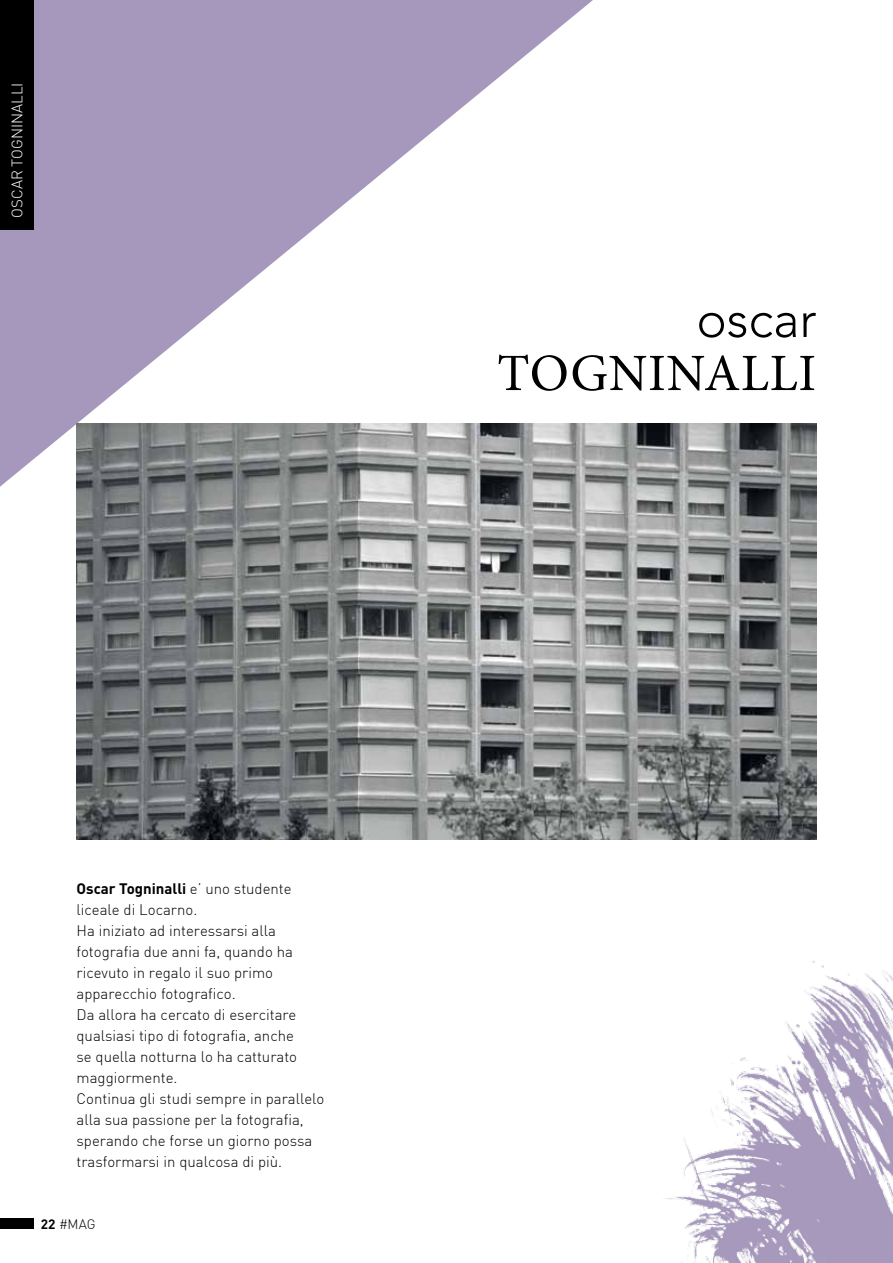
<style>
.page{position:relative;width:893px;height:1263px;background:#fff}
.page>*{position:absolute;margin:0;border:0;box-sizing:border-box;transform-origin:0 0}
.t1{font:52.5px "Minion Pro";color:#000}
.t2{font:300 51px "Avenir LT Std";color:#000}
.t3{font:300 15px/21px "DIN";color:#000}
.t4{font:300 15px "DIN";color:#fff}
.t5{font:300 13.5px "DIN";color:#000}
.s1{font-weight:700}
</style>
<div class="page">
<svg style="left:0;top:0;width:593px;height:487px;fill:#a698bc"></svg>
<img style="left:608px;top:768px;width:285px;height:495px">
<img style="left:77px;top:424px;width:739px;height:415px">
<div style="left:0;top:1218px;width:34px;height:11px;background:#000"></div>
<div style="left:0;top:0;width:34px;height:230px;background:#000"></div>
<p class="t4" style="left:8px;top:218px;width:133px;rotate:-90deg">oscar togninalli</p>
<h2 class="t2" style="left:696px;top:289px;width:122px">oscar</h2>
<h1 class="t1" style="left:497px;top:338px;width:203px">TOGNINALL</h1>
<h1 class="t1" style="left:798px;top:338px;width:19px">I</h1>
<p class="t3" style="left:77px;top:878px;width:249px"><span class="s1">Oscar Togninalli</span> e’ uno studente liceale di Locarno.<br>Ha iniziato ad interessarsi alla fotografia due anni fa, quando ha ricevuto in regalo il suo primo apparecchio fotografico.<br>Da allora ha cercato di esercitare qualsiasi tipo di fotografia, anche<br>se quella notturna lo ha catturato maggiormente.<br>Continua gli studi sempre in parallelo alla sua passione per la fotografia, sperando che forse un giorno possa trasformarsi in qualcosa di più.</p>
<p class="t5" style="left:41px;top:1216px;width:37px"><span class="s1">22</span> #mag</p>
</div>
